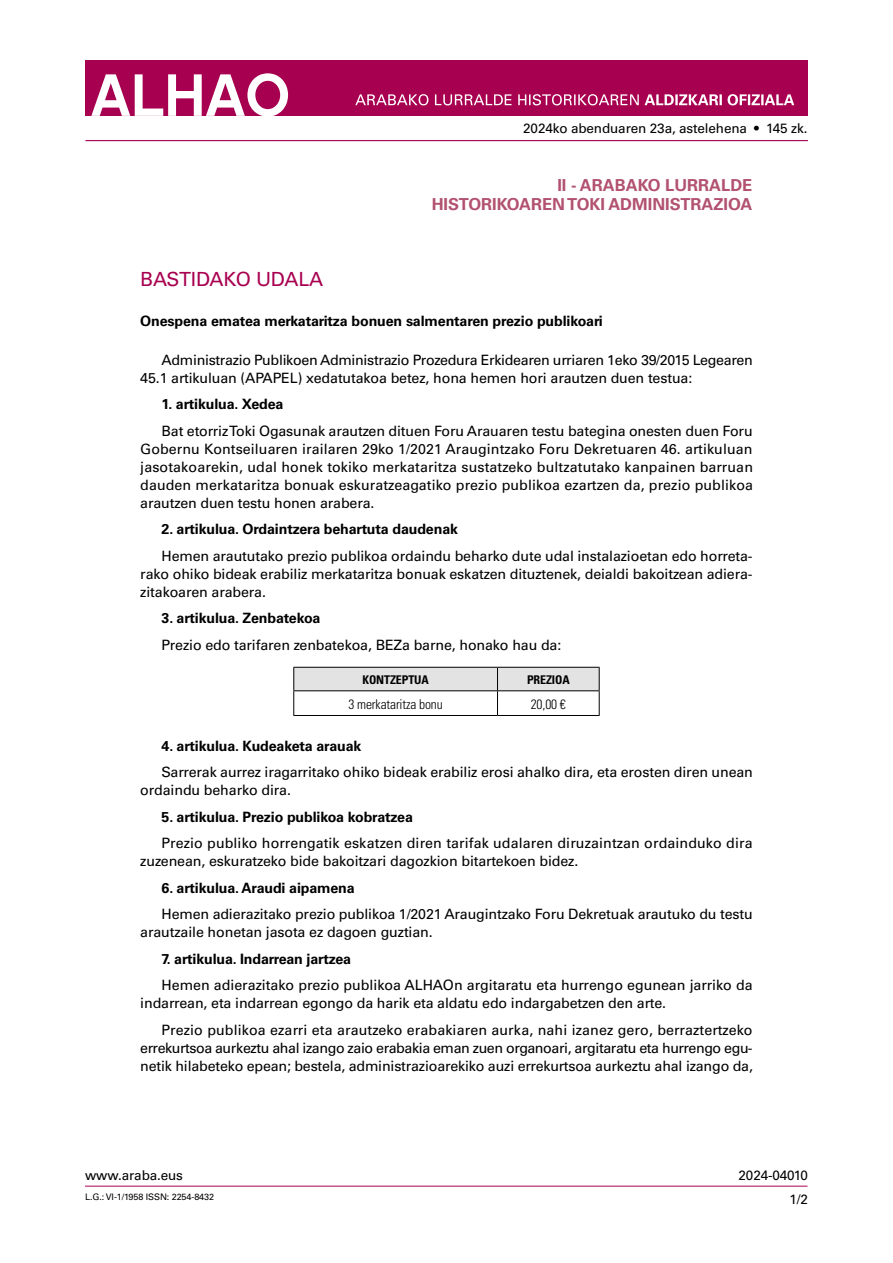
<style>
.page{position:relative;width:893px;height:1263px;background:#fff}
.page>*{position:absolute;margin:0;border:0;box-sizing:border-box;transform-origin:0 0}
._1_1_ANUNCIANTE_un_n{font:19.5px "Univers LT Std";letter-spacing:-.01em;color:#a80050}
._0_SECCION_II{font:700 16.5px/19.8px "Univers LT Std";color:#b25170;text-align:right}
.t1{font:14.25px/18px "Univers LT Std";letter-spacing:-.01em;color:#000}
._2_SUMARIO{font:700 14.25px "Univers LT Std";letter-spacing:-.01em;color:#000}
._3_TEXTO_BOLD{font:700 14.25px "Univers LT Std";letter-spacing:-.01em;color:#000}
.t2{font:13.5px "Univers LT Std";letter-spacing:-.01em;color:#000}
.CUERPO_TABLA_9_IZDA{font:300 condensed 13.5px "Univers LT Std";letter-spacing:-.01em;color:#000}
.CUERPO_TABLA_9_DCHA{font:300 condensed 13.5px "Univers LT Std";color:#000}
.CABECERA_TABLA_8_CEN{font:700 condensed 12px "Univers LT Std";letter-spacing:-.01em;color:#000}
.t3{font:9px "Univers LT Std";letter-spacing:-.01em;color:#000}
</style>
<div class="page">
<hr style="left:85px;top:1186px;width:722px;height:1px;background:#a80050">
<div style="left:85px;top:60px;width:723px;height:55px;background:#a80050"></div>
<hr style="left:85px;top:140px;width:723px;height:1px;background:#a80050">
<svg style="left:91px;top:73px;width:197px;height:43px"></svg>
<svg style="left:355px;top:94px;width:439px;height:11px"></svg>
<svg style="left:293px;top:667px;width:307px;height:48px"></svg>
<hr style="left:293px;top:715px;width:204px;height:1px;background:#000">
<hr style="left:497px;top:715px;width:103px;height:1px;background:#000">
<p class="t2" style="left:523px;top:121px;width:286px">2024ko abenduaren 23a, astelehena • 145 zk.</p>
<p class="_0_SECCION_II" style="left:432px;top:175px;width:322px">II - ARABAKO LURRALDE<br>HISTORIKOAREN TOKI ADMINISTRAZIOA</p>
<p class="_1_1_ANUNCIANTE_un_n" style="left:140px;top:268px;width:184px">BASTIDAKO UDALA</p>
<p class="_2_SUMARIO" style="left:140px;top:312px;width:464px">Onespena ematea merkataritza bonuen salmentaren prezio publikoari</p>
<p class="t1" style="left:140px;top:351px;width:614px;text-indent:21px">Administrazio Publikoen Administrazio Prozedura Erkidearen urriaren 1eko 39/2015 Legearen<br>45.1 artikuluan (APAPEL) xedatutakoa betez, hona hemen hori arautzen duen testua:</p>
<p class="_2_SUMARIO" style="left:162px;top:396px;width:123px">1. artikulua. Xedea</p>
<p class="t1" style="left:140px;top:422px;width:614px;text-align:justify;text-indent:21px">Bat etorriz Toki Ogasunak arautzen dituen Foru Arauaren testu bategina onesten duen Foru Gobernu Kontseiluaren irailaren 29ko 1/2021 Araugintzako Foru Dekretuaren 46. artikuluan jasotakoarekin, udal honek tokiko merkataritza sustatzeko bultzatutako kanpainen barruan dauden merkataritza bonuak eskuratzeagatiko prezio publikoa ezartzen da, prezio publikoa arautzen duen testu honen arabera.</p>
<p class="_2_SUMARIO" style="left:162px;top:521px;width:298px">2. artikulua. Ordaintzera behartuta daudenak</p>
<p class="t1" style="left:140px;top:547px;width:614px;text-align:justify;text-indent:21px">Hemen araututako prezio publikoa ordaindu beharko dute udal instalazioetan edo horreta&shy;rako ohiko bideak erabiliz merkataritza bonuak eskatzen dituztenek, deialdi bakoitzean adiera&shy;zitakoaren arabera.</p>
<p class="_2_SUMARIO" style="left:162px;top:610px;width:160px">3. artikulua. Zenbatekoa</p>
<p class="t1" style="left:162px;top:636px;width:401px">Prezio edo tarifaren zenbatekoa, BEZa barne, honako hau da:</p>
<p class="CABECERA_TABLA_8_CEN" style="left:362px;top:673px;width:68px">KONTZEPTUA</p>
<p class="CABECERA_TABLA_8_CEN" style="left:527px;top:673px;width:44px">PREZIOA</p>
<p class="CUERPO_TABLA_9_IZDA" style="left:348px;top:696px;width:96px">3 merkataritza bonu</p>
<p class="CUERPO_TABLA_9_DCHA" style="left:531px;top:696px;width:37px">20,00 €</p>
<p class="_3_TEXTO_BOLD" style="left:162px;top:737px;width:201px">4. artikulua. Kudeaketa arauak</p>
<p class="t1" style="left:140px;top:763px;width:614px;text-indent:21px">Sarrerak aurrez iragarritako ohiko bideak erabiliz erosi ahalko dira, eta erosten diren unean ordaindu beharko dira.</p>
<p class="_2_SUMARIO" style="left:162px;top:808px;width:253px">5. artikulua. Prezio publikoa kobratzea</p>
<p class="t1" style="left:140px;top:834px;width:614px;text-indent:21px">Prezio publiko horrengatik eskatzen diren tarifak udalaren diruzaintzan ordainduko dira zuzenean, eskuratzeko bide bakoitzari dagozkion bitartekoen bidez.</p>
<p class="_2_SUMARIO" style="left:162px;top:879px;width:195px">6. artikulua. Araudi aipamena</p>
<p class="t1" style="left:140px;top:905px;width:614px;text-indent:21px">Hemen adierazitako prezio publikoa 1/2021 Araugintzako Foru Dekretuak arautuko du testu arautzaile honetan jasota ez dagoen guztian.</p>
<p class="_2_SUMARIO" style="left:162px;top:950px;width:191px">7. artikulua. Indarrean jartzea</p>
<p class="t1" style="left:140px;top:976px;width:614px;text-indent:21px">Hemen adierazitako prezio publikoa ALHAOn argitaratu eta hurrengo egunean jarriko da indarrean, eta indarrean egongo da harik eta aldatu edo indargabetzen den arte.</p>
<p class="t1" style="left:140px;top:1021px;width:614px;text-align:justify;text-indent:21px">Prezio publikoa ezarri eta arautzeko erabakiaren aurka, nahi izanez gero, berraztertzeko errekurtsoa aurkeztu ahal izango zaio erabakia eman zuen organoari, argitaratu eta hurrengo egu&shy;netik hilabeteko epean; bestela, administrazioarekiko auzi errekurtsoa aurkeztu ahal izango da,</p>
<p class="t2" style="left:85px;top:1167px;width:99px">www.araba.eus</p>
<p class="t3" style="left:85px;top:1192px;width:130px">L.G.: VI-1/1958 ISSN: 2254-8432</p>
<p class="t2" style="left:739px;top:1167px;width:71px">2024-04010</p>
<p class="t2" style="left:789px;top:1191px;width:20px">1/2</p>
</div>
